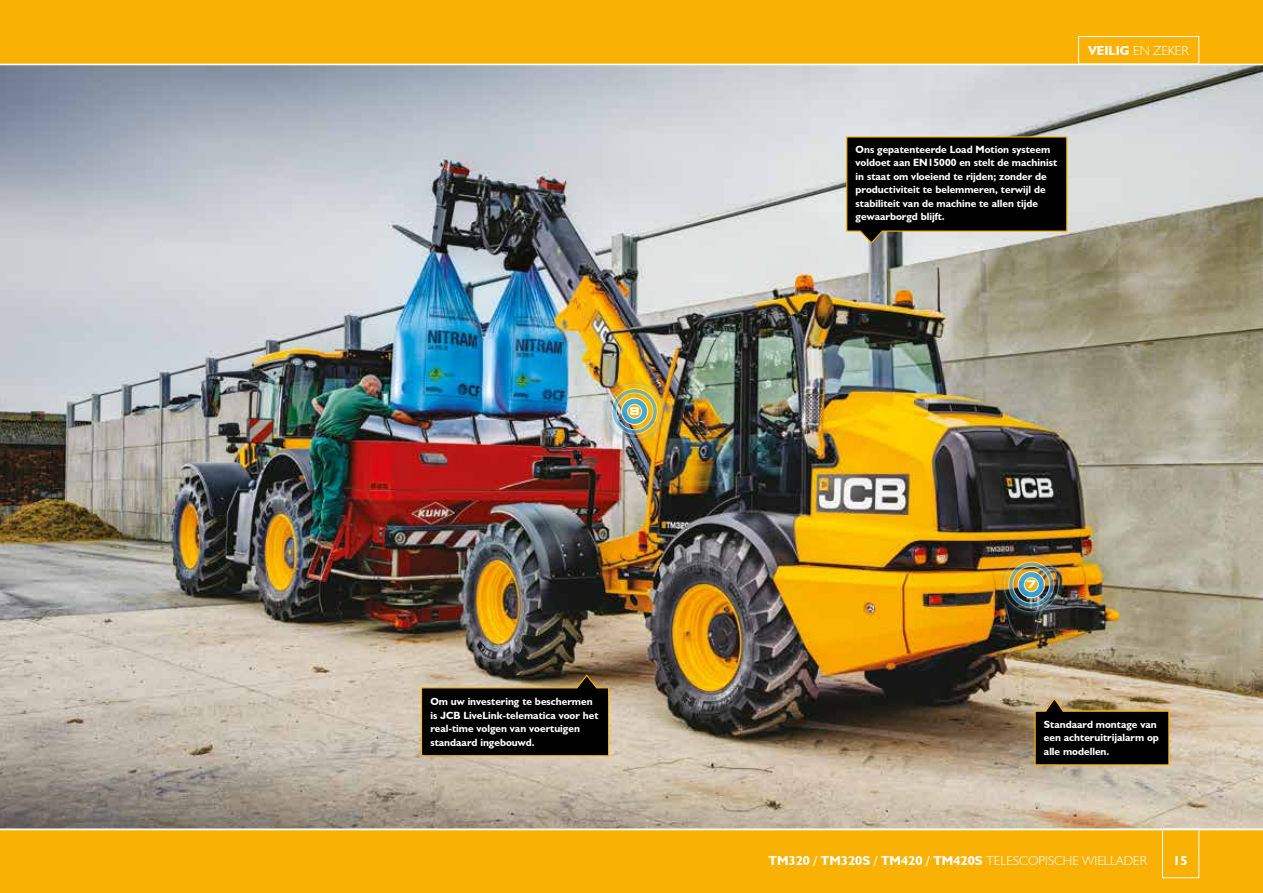
<style>
.page{position:relative;width:1263px;height:893px;background:#fff}
.page>*{position:absolute;margin:0;border:0;box-sizing:border-box;transform-origin:0 0}
.t1{font:700 13.2px "JCB Euro";color:#fff}
.t2{font:300 13.2px "JCB Euro";color:#fff}
.t3{font:700 10.5px/13.5px "JCB Euro";color:#fff}
.t4{font:700 expanded 10.5px "Square 721 BT";color:#fff}
.s1{font-weight:700}
.s2{font-weight:300}
</style>
<div class="page">
<img style="left:0;top:65px;width:1263px;height:764px">
<div style="left:0;top:829px;width:1263px;height:64px;background:#f9b104"></div>
<div style="left:0;top:0;width:1263px;height:64px;background:#f9b104"></div>
<div style="left:1162px;top:829px;width:37px;height:49px;border:1px solid #fff"></div>
<div style="left:1078px;top:36px;width:121px;height:28px;border:1px solid #fff"></div>
<svg style="left:1034px;top:696px;width:136px;height:70px;background:#312919"></svg>
<img style="left:602px;top:379px;width:65px;height:65px">
<img style="left:999px;top:552px;width:64px;height:65px">
<svg style="left:846px;top:136px;width:222px;height:108px;background:#1e1c17"></svg>
<svg style="left:420px;top:673px;width:190px;height:84px;background:#241f15"></svg>
<hr style="left:0;top:829px;width:1263px;height:1px;background:#fff">
<p class="t4" style="left:629px;top:405px;width:12px">8</p>
<p class="t3" style="left:430px;top:695px;width:170px">Om uw investering te beschermen is JCB LiveLink-telematica voor het real‑time volgen van voertuigen standaard ingebouwd.</p>
<p class="t2" style="left:1088px;top:42px;width:102px"><span class="s1">VEILIG</span> EN ZEKER</p>
<p class="t3" style="left:855px;top:142px;width:203px">Ons gepatenteerde Load Motion systeem voldoet aan EN15000 en stelt de machinist in staat om vloeiend te rijden; zonder de productiviteit te belemmeren, terwijl de stabiliteit van de machine te allen tijde gewaarborgd blijft.</p>
<p class="t4" style="left:1026px;top:578px;width:12px">7</p>
<p class="t3" style="left:1044px;top:717px;width:116px">Standaard montage van een achteruitrijalarm op alle modellen.</p>
<p class="t1" style="left:769px;top:852px;width:380px">TM320 / TM320S / TM420 / TM420S <span class="s2">TELESCOPISCHE WIELLADER</span></p>
<p class="t1" style="left:1173px;top:852px;width:16px">15</p>
</div>
